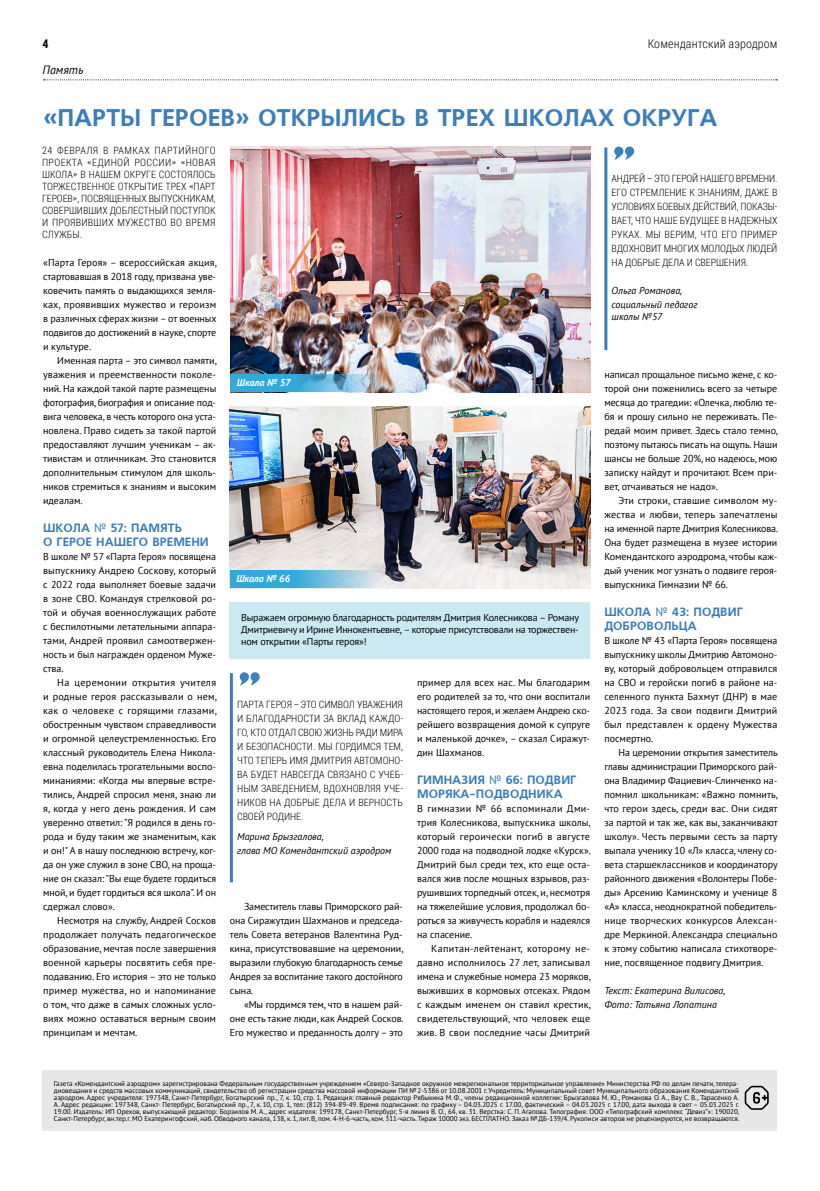
<style>
.page{position:relative;width:820px;height:1191px;background:#fff}
.page>*{position:absolute;margin:0;border:0;box-sizing:border-box;transform-origin:0 0}
.t1{font:700 24px "Free Set";color:#3b7ebb}
.t2{font:700 12px/14px "Free Set";color:#3b7ebb}
.t3{font:300 12px "Roboto Condensed";letter-spacing:.01em;color:#000}
.t4{font:italic 12px "PT Sans";color:#000}
.t5{font:700 12px "Roboto Condensed";color:#000}
.t6{font:10px/14px "PT Sans";color:#000;text-align:justify}
.t7{font:300 10px/14px "Roboto Condensed";letter-spacing:-.005em;color:#000;text-align:justify}
.t8{font:italic 10px/14px "PT Sans";color:#000}
.t9{font:italic 700 10px "PT Sans";color:#fff}
.t10{font:7px/7px "PT Sans";color:#000;text-align:justify}
.s1{font-family:"Minion Pro";font-weight:400}
.s2{font-family:"PT Sans";font-weight:400}
</style>
<div class="page">
<svg style="left:44px;top:79px;width:733px;height:1px"></svg>
<div style="left:43px;top:1070px;width:734px;height:60px;background:#e7e7e8"></div>
<svg style="left:744px;top:1085px;width:24px;height:24px"></svg>
<img style="left:230px;top:146px;width:360px;height:246px">
<img style="left:230px;top:406px;width:360px;height:182px">
<hr style="left:604px;top:147px;width:3px;height:203px;background:#3b7ebb">
<svg style="left:614px;top:146px;width:20px;height:14px"></svg>
<hr style="left:230px;top:673px;width:3px;height:209px;background:#3b7ebb">
<svg style="left:239px;top:672px;width:20px;height:13px"></svg>
<img style="left:230px;top:374px;width:200px;height:18px">
<svg style="left:230px;top:570px;width:199px;height:18px;background:#7ebdd9"></svg>
<div style="left:230px;top:602px;width:360px;height:56px;background:#cbe9f0"></div>
<p class="t5" style="left:43px;top:36px;width:8px">4</p>
<p class="t3" style="left:647px;top:36px;width:131px">Комендантский аэродром</p>
<p class="t4" style="left:43px;top:62px;width:42px">Память</p>
<h1 class="t1" style="left:43px;top:104px;width:675px">«ПАРТЫ ГЕРОЕВ» ОТКРЫЛИСЬ В ТРЕХ ШКОЛАХ ОКРУГА</h1>
<p class="t7" style="left:42px;top:144px;width:175px;line-height:12px">24 ФЕВРАЛЯ В РАМКАХ ПАРТИЙНОГО ПРОЕКТА <span class="s1">«</span>ЕДИНОЙ РОССИИ<span class="s1">» «</span>НОВАЯ ШКОЛА<span class="s1">»</span> В НАШЕМ ОКРУГЕ СОСТОЯЛОСЬ ТОРЖЕСТВЕННОЕ ОТКРЫТИЕ ТРЕХ <span class="s1">«</span>ПАРТ ГЕРОЕВ<span class="s1">»</span>, ПОСВЯЩЕННЫХ ВЫПУСКНИКАМ, СОВЕРШИВШИХ ДОБЛЕСТНЫЙ ПОСТУПОК И ПРОЯВИВШИХ МУЖЕСТВО ВО ВРЕМЯ СЛУЖБЫ.</p>
<p class="t7" style="left:611px;top:171px;width:167px">АНДРЕЙ <span class="s1">–</span> ЭТО ГЕРОЙ НАШЕГО ВРЕМЕНИ.<br>ЕГО СТРЕМЛЕНИЕ К ЗНАНИЯМ, ДАЖЕ В УСЛОВИЯХ БОЕВЫХ ДЕЙСТВИЙ, ПОКАЗЫ-ВАЕТ, ЧТО НАШЕ БУДУЩЕЕ В НАДЕЖНЫХ РУКАХ. МЫ ВЕРИМ, ЧТО ЕГО ПРИМЕР ВДОХНОВИТ МНОГИХ МОЛОДЫХ ЛЮДЕЙ НА ДОБРЫЕ ДЕЛА И СВЕРШЕНИЯ.</p>
<p class="t8" style="left:611px;top:283px;width:87px">Ольга Романова, социальный педагог</p>
<p class="t8" style="left:611px;top:309px;width:52px">школы №57</p>
<p class="t6" style="left:43px;top:255px;width:175px">«Парта Героя» – всероссийская акция, стартовавшая в 2018 году, призвана уве&shy;ковечить память о выдающихся земля&shy;ках, проявивших мужество и героизм в различных сферах жизни – от военных подвигов до достижений в науке, спорте и культуре.</p>
<p class="t6" style="left:43px;top:353px;width:175px;text-indent:14px">Именная парта – это символ памяти, уважения и преемственности поколе&shy;ний. На каждой такой парте размещены фотография, биография и описание под&shy;вига человека, в честь которого она уста&shy;новлена. Право сидеть за такой партой предоставляют лучшим ученикам – ак&shy;тивистам и отличникам. Это становится дополнительным стимулом для школь&shy;ников стремиться к знаниям и высоким идеалам.</p>
<p class="t2" style="left:43px;top:521px;width:167px">ШКОЛА <span class="s2">№</span> 57: ПАМЯТЬ<br>О ГЕРОЕ НАШЕГО ВРЕМЕНИ</p>
<p class="t6" style="left:43px;top:549px;width:174px">В школе № 57 «Парта Героя» посвящена выпускнику Андрею Соскову, который с 2022 года выполняет боевые задачи в зоне СВО. Командуя стрелковой ро&shy;той и обучая военнослужащих работе с беспилотными летательными аппара&shy;тами, Андрей проявил самоотвержен&shy;ность и был награжден орденом Муже&shy;ства.</p>
<p class="t6" style="left:43px;top:675px;width:175px;text-indent:14px">На церемонии открытия учителя и родные героя рассказывали о нем, как о человеке с горящими глазами, обостренным чувством справедливости и огромной целеустремленностью. Его классный руководитель Елена Никола&shy;евна поделилась трогательными воспо&shy;минаниями: «Когда мы впервые встре&shy;тились, Андрей спросил меня, знаю ли я, когда у него день рождения. И сам уверенно ответил: "Я родился в день го&shy;рода и буду таким же знаменитым, как и он!" А в нашу последнюю встречу, ког&shy;да он уже служил в зоне СВО, на проща&shy;ние он сказал: "Вы еще будете гордиться мной, и будет гордиться вся школа". И он сдержал слово».</p>
<p class="t6" style="left:43px;top:913px;width:174px;text-indent:14px">Несмотря на службу, Андрей Сосков продолжает получать педагогическое образование, мечтая после завершения военной карьеры посвятить себя пре&shy;подаванию. Его история – это не только пример мужества, но и напоминание о том, что даже в самых сложных усло&shy;виях можно оставаться верным своим принципам и мечтам.</p>
<p class="t6" style="left:604px;top:367px;width:175px">написал прощальное письмо жене, с ко&shy;торой они поженились всего за четыре месяца до трагедии: «Олечка, люблю те&shy;бя и прошу сильно не переживать. Пе&shy;редай моим привет. Здесь стало темно, поэтому пытаюсь писать на ощупь. Наши шансы не больше 20%, но надеюсь, мою записку найдут и прочитают. Всем при&shy;вет, отчаиваться не надо».</p>
<p class="t6" style="left:604px;top:493px;width:175px;text-align:left;text-indent:14px">Эти строки, ставшие символом му&shy;жества и любви, теперь запечатлены на именной парте Дмитрия Колесникова.<br>Она будет размещена в музее истории Комендантского аэродрома, чтобы каж&shy;дый ученик мог узнать о подвиге героя-- выпускника Гимназии № 66.</p>
<p class="t2" style="left:604px;top:605px;width:140px">ШКОЛА <span class="s2">№</span> 43: ПОДВИГ<br>ДОБРОВОЛЬЦА</p>
<p class="t6" style="left:604px;top:633px;width:174px">В школе № 43 «Парта Героя» посвящена выпускнику школы Дмитрию Автомоно&shy;ву, который добровольцем отправился на СВО и геройски погиб в районе на&shy;селенного пункта Бахмут (ДНР) в мае 2023 года. За свои подвиги Дмитрий был представлен к ордену Мужества посмертно.</p>
<p class="t6" style="left:604px;top:745px;width:175px;text-indent:14px">На церемонии открытия заместитель главы администрации Приморского рай&shy;она Владимир Фациевич--Слинченко на&shy;помнил школьникам: «Важно помнить, что герои здесь, среди вас. Они сидят за партой и так же, как вы, заканчивают школу». Честь первыми сесть за парту выпала ученику 10 «Л» класса, члену со&shy;вета старшеклассников и координатору районного движения «Волонтеры Побе&shy;ды» Арсению Каминскому и ученице 8 «А» класса, неоднократной победитель&shy;нице творческих конкурсов Алексан&shy;дре Меркиной. Александра специально к этому событию написала стихотворе&shy;ние, посвященное подвигу Дмитрия.</p>
<p class="t8" style="left:604px;top:983px;width:122px">Текст: Екатерина Вилисова,<br>Фото: Татьяна Лопатина</p>
<p class="t9" style="left:237px;top:376px;width:55px">Школа № 57</p>
<p class="t9" style="left:236px;top:572px;width:55px">Школа № 66</p>
<p class="t6" style="left:241px;top:611px;width:339px;line-height:12px">Выражаем огромную благодарность родителям Дмитрия Колесникова – Роману Дмитриевичу и Ирине Иннокентьевне, – которые присутствовали на торжествен&shy;ном открытии «Парты героя»!</p>
<p class="t6" style="left:417px;top:675px;width:174px">пример для всех нас. Мы благодарим его родителей за то, что они воспитали настоящего героя, и желаем Андрею ско&shy;рейшего возвращения домой к супруге и маленькой дочке», – сказал Сиражут&shy;дин Шахманов.</p>
<p class="t2" style="left:417px;top:773px;width:161px">ГИМНАЗИЯ <span class="s2">№</span> 66: ПОДВИГ<br>МОРЯКА-ПОДВОДНИКА</p>
<p class="t6" style="left:417px;top:801px;width:175px">В гимназии № 66 вспоминали Дми&shy;трия Колесникова, выпускника школы, который героически погиб в августе 2000 года на подводной лодке «Курск».<br>Дмитрий был среди тех, кто еще оста&shy;вался жив после мощных взрывов, раз&shy;рушивших торпедный отсек, и, несмотря на тяжелейшие условия, продолжал бо&shy;роться за живучесть корабля и надеялся на спасение.</p>
<p class="t6" style="left:417px;top:941px;width:175px;text-indent:14px">Капитан--лейтенант, которому не&shy;давно исполнилось 27 лет, записывал имена и служебные номера 23 моряков, выживших в кормовых отсеках. Рядом с каждым именем он ставил крестик, свидетельствующий, что человек еще жив. В свои последние часы Дмитрий</p>
<p class="t7" style="left:237px;top:697px;width:167px">ПАРТА ГЕРОЯ <span class="s1">–</span> ЭТО СИМВОЛ УВАЖЕНИЯ И БЛАГОДАРНОСТИ ЗА ВКЛАД КАЖДО-ГО, КТО ОТДАЛ СВОЮ ЖИЗНЬ РАДИ МИРА И БЕЗОПАСНОСТИ. МЫ ГОРДИМСЯ ТЕМ, ЧТО ТЕПЕРЬ ИМЯ ДМИТРИЯ АВТОМОНО-ВА БУДЕТ НАВСЕГДА СВЯЗАНО С УЧЕБ-НЫМ ЗАВЕДЕНИЕМ, ВДОХНОВЛЯЯ УЧЕ-НИКОВ НА ДОБРЫЕ ДЕЛА И ВЕРНОСТЬ СВОЕЙ РОДИНЕ.</p>
<p class="t8" style="left:237px;top:829px;width:156px">Марина Брызгалова,<br>глава МО Комендантский аэродром</p>
<p class="t6" style="left:230px;top:899px;width:175px;text-indent:14px">Заместитель главы Приморского рай&shy;она Сиражутдин Шахманов и председа&shy;тель Совета ветеранов Валентина Руд&shy;кина, присутствовавшие на церемонии, выразили глубокую благодарность семье Андрея за воспитание такого достойного сына.</p>
<p class="t6" style="left:230px;top:997px;width:175px;text-indent:14px">«Мы гордимся тем, что в нашем рай&shy;оне есть такие люди, как Андрей Сосков.<br>Его мужество и преданность долгу – это</p>
<p class="t10" style="left:54px;top:1080px;width:686px">Газета «Комендантский аэродром» зарегистрирована Федеральным государственным учреждением «Северо-Западное окружное межрегиональное территориальное управление» Министерства РФ по делам печати, телера&shy;диовещания и средств массовых коммуникаций, свидетельство об регистрации средства массовой информации ПИ №2-5386 от 10.08.2001 г. Учредитель: Муниципальный совет Муниципального образования Комендантский аэродром. Адрес учредителя: 197348, Санкт-Петербург, Богатырский пр., 7, к. 10, стр. 1. Редакция: главный редактор Рябыкина М. Ф., члены редакционной коллегии: Брызгалова М. Ю., Романова О. А., Вау С. В., Тарасенко А.<br>А. Адрес редакции: 197348, Санкт- Петербург, Богатырский пр., 7, к. 10, стр. 1, тел: (812) 394-89-49. Время подписания: по графику – 04.03.2025 г. 17.00, фактический – 04.03.2025 г. 17.00, дата выхода в свет – 05.03.2025 г.<br>19.00. Издатель: ИП Орехов, выпускающий редактор: Борзилов М. А., адрес издателя: 199178, Санкт-Петербург, 5-я линия В. О., 64, кв. 31. Верстка: С. П. Агапова. Типография: ООО «Типографский комплекс “Девиз”»: 190020, Санкт-Петербург, вн.тер.г. МО Екатерингофский, наб. Обводного канала, 138, к.1, лит.В, пом. 4-Н-6-часть, ком. 311-часть. Тираж 10000 экз. БЕСПЛАТНО. Заказ №ДБ-139/4. Рукописи авторов не рецензируются, не возвращаются.</p>
</div>
